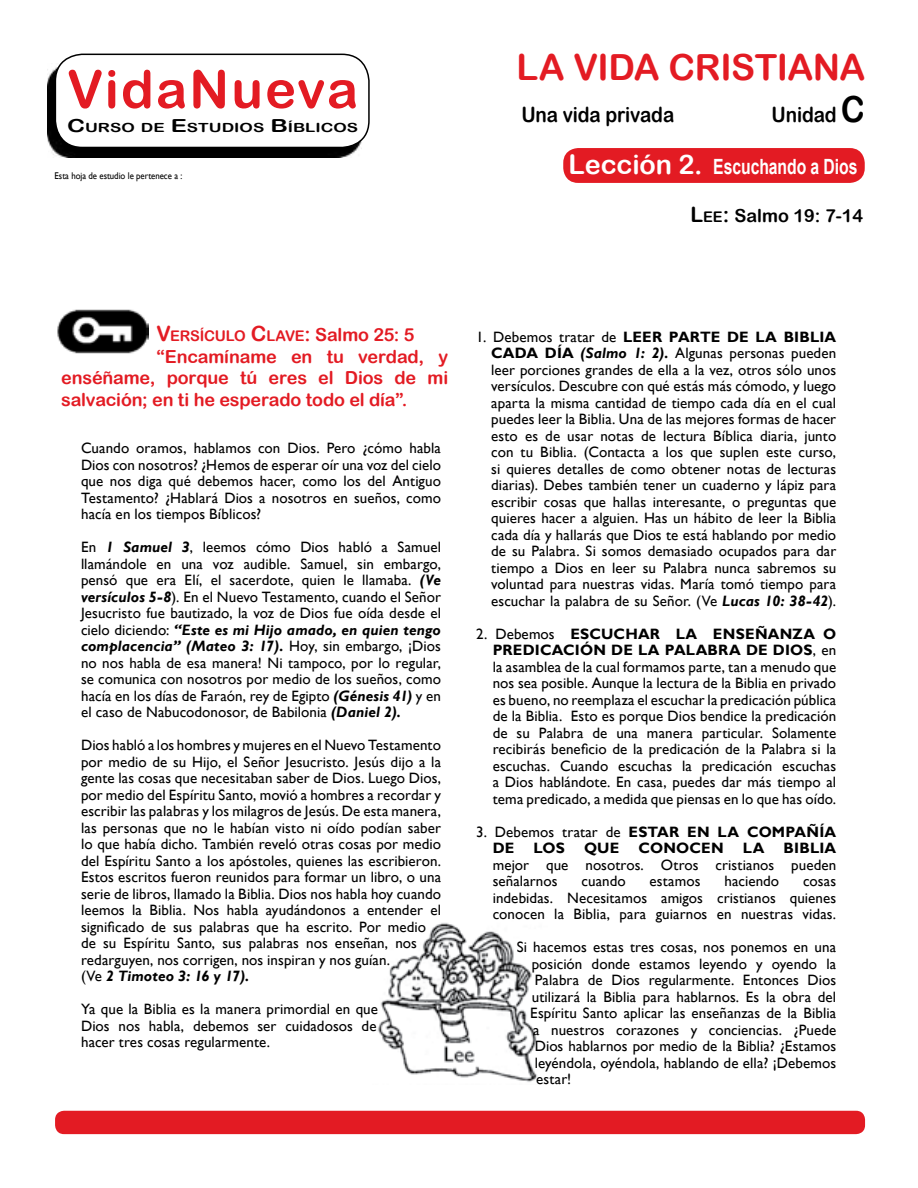
<style>
.page{position:relative;width:918px;height:1188px;background:#fff}
.page>*{position:absolute;margin:0;border:0;box-sizing:border-box;transform-origin:0 0}
.t1{font:52.5px "Arial Rounded MT Bold";letter-spacing:.04em;color:#e31b23}
.t2{font:36px "Arial Rounded MT Bold";letter-spacing:-.015em;color:#e31b23}
.t3{font:700 21px "Arial";letter-spacing:-.005em;color:#fff;scale:.75 1}
.t4{font:21px "Arial Rounded MT Bold";letter-spacing:-.005em;color:#000;scale:.9 1}
.t5{font:18px/21.6px "Arial Rounded MT Bold";letter-spacing:-.01em;color:#e31b23;text-align:justify}
.t6{font:18px "Arial Rounded MT Bold";color:#000}
.t7{font:15px/16.5px "Gill Sans";letter-spacing:.005em;color:#000;text-align:justify}
.t8{font:700 15px/16.5px "Gill Sans";letter-spacing:.01em;color:#000}
.t9{font:14.7px "Arial Rounded MT Bold";letter-spacing:-.015em;color:#e31b23}
.t10{font:12.6px "Arial Rounded MT Bold";color:#000;scale:1.35 1}
.t11{font:9.75px "Gill Sans";letter-spacing:-.005em;color:#000;scale:.9 1}
.s1{font-size:18px}
.s2{font-size:36px}
.s3{font-family:"Arial Rounded MT Bold";font-weight:400;font-size:27px}
.s4{font-size:21px}
.s5{font-size:14.7px}
.s6{font-size:19.5px}
.s7{font-weight:700;font-style:italic}
.s8{font-weight:700}
.s9{font-weight:400}
</style>
<div class="page">
<img style="left:377px;top:923px;width:160px;height:159px">
<div style="left:55px;top:1111px;width:810px;height:23px;background:#e31b23;border-radius:9px"></div>
<img style="left:57px;top:309px;width:91px;height:45px">
<div style="left:47px;top:63px;width:315px;height:95px;background:#000"></div>
<div style="left:55px;top:54px;width:314px;height:93px;background:#fff;border-radius:27px"></div>
<div style="left:55px;top:54px;width:315px;height:94px;border:2px solid #000;border-radius:27px"></div>
<div style="left:563px;top:148px;width:302px;height:35px;background:#e31b23;border-radius:15px"></div>
<p class="t1" style="left:67px;top:58px;width:292px">VidaNueva</p>
<p class="t10" style="left:67px;top:120px;width:217px"><span class="s1">C</span>URSO DE <span class="s1">E</span>STUDIOS <span class="s1">B</span>ÍBLICOS</p>
<p class="t11" style="left:55px;top:170px;width:143px">Esta hoja de estudio le pertenece a :</p>
<p class="t2" style="left:516px;top:46px;width:351px">LA VIDA CRISTIANA</p>
<p class="t4" style="left:521px;top:102px;width:171px">Una vida privada</p>
<p class="t4" style="left:771px;top:102px;width:105px">Unidad <span class="s2">C</span></p>
<p class="t3" style="left:569px;top:152px;width:387px"><span class="s3">Lección 2.</span> Escuchando a Dios</p>
<p class="t6" style="left:690px;top:205px;width:174px"><span class="s4">L</span><span class="s5">EE</span><span class="s4">:</span> Salmo 19: 7-14</p>
<p class="t9" style="left:157px;top:327px;width:260px"><span class="s4">V</span>ERSÍCULO <span class="s4">C</span>LAVE<span class="s6">:</span> <span class="s1">Salmo 25: 5</span></p>
<p class="t5" style="left:61px;top:345px;width:389px;text-indent:95px">“Encamíname en tu verdad, y enséñame, porque tú eres el Dios de mi salvación; en ti he esperado todo el día”.</p>
<p class="t7" style="left:81px;top:440px;width:362px">Cuando oramos, hablamos con Dios. Pero ¿cómo habla Dios con nosotros? ¿Hemos de esperar oír una voz del cielo que nos diga qué debemos hacer, como los del Antiguo Testamento? ¿Hablará Dios a nosotros en sueños, como hacía en los tiempos Bíblicos?</p>
<p class="t7" style="left:81px;top:539px;width:362px">En <span class="s7">1 Samuel 3</span>, leemos cómo Dios habló a Samuel llamándole en una voz audible. Samuel, sin embargo, pensó que era Elí, el sacerdote, quien le llamaba. <span class="s7">(Ve versículos 5-8</span>). En el Nuevo Testamento, cuando el Señor Jesucristo fue bautizado, la voz de Dios fue oída desde el cielo diciendo: <span class="s7">“Este es mi Hijo amado, en quien tengo complacencia” (Mateo 3: 17).</span> Hoy, sin embargo, ¡Dios no nos habla de esa manera! Ni tampoco, por lo regular, se comunica con nosotros por medio de los sueños, como hacía en los días de Faraón, rey de Egipto <span class="s7">(Génesis 41)</span> y en el caso de Nabucodonosor, de Babilonia <span class="s7">(Daniel 2).</span></p>
<p class="t7" style="left:81px;top:737px;width:362px;text-align:left">Dios habló a los hombres y mujeres en el Nuevo Testamento por medio de su Hijo, el Señor Jesucristo. Jesús dijo a la gente las cosas que necesitaban saber de Dios. Luego Dios, por medio del Espíritu Santo, movió a hombres a recordar y escribir las palabras y los milagros de Jesús. De esta manera, las personas que no le habían visto ni oído podían saber lo que había dicho. También reveló otras cosas por medio del Espíritu Santo a los apóstoles, quienes las escribieron.<br>Estos escritos fueron reunidos para formar un libro, o una serie de libros, llamado la Biblia. Dios nos habla hoy cuando leemos la Biblia. Nos habla ayudándonos a entender el significado de sus palabras que ha escrito. Por medio de su Espíritu Santo, sus palabras nos enseñan, nos redarguyen, nos corrigen, nos inspiran y nos guían.<br>(Ve <span class="s7">2 Timoteo 3: 16 y 17).</span></p>
<p class="t7" style="left:81px;top:1001px;width:299px">Ya que la Biblia es la manera primordial en que Dios nos habla, debemos ser cuidadosos de hacer tres cosas regularmente.</p>
<p class="t7" style="left:491px;top:329px;width:347px;text-indent:-15px">1. Debemos tratar de <span class="s8">LEER PARTE DE LA BIBLIA CADA DÍA</span> <span class="s7">(Salmo 1: 2).</span> Algunas personas pueden leer porciones grandes de ella a la vez, otros sólo unos versículos. Descubre con qué estás más cómodo, y luego aparta la misma cantidad de tiempo cada día en el cual puedes leer la Biblia. Una de las mejores formas de hacer esto es de usar notas de lectura Bíblica diaria, junto con tu Biblia. (Contacta a los que suplen este curso, si quieres detalles de como obtener notas de lecturas diarias). Debes también tener un cuaderno y lápiz para escribir cosas que hallas interesante, o preguntas que quieres hacer a alguien. Has un hábito de leer la Biblia cada día y hallarás que Dios te está hablando por medio de su Palabra. Si somos demasiado ocupados para dar tiempo a Dios en leer su Palabra nunca sabremos su voluntad para nuestras vidas. María tomó tiempo para escuchar la palabra de su Señor. (Ve <span class="s7">Lucas 10: 38-42</span>).</p>
<p class="t7" style="left:493px;top:626px;width:345px;text-indent:-16px">2. Debemos <span class="s8">ESCUCHAR LA ENSEÑANZA O PREDICACIÓN DE LA PALABRA DE DIOS</span>, en la asamblea de la cual formamos parte, tan a menudo que nos sea posible. Aunque la lectura de la Biblia en privado es bueno, no reemplaza el escuchar la predicación pública de la Biblia. Esto es porque Dios bendice la predicación de su Palabra de una manera particular. Solamente recibirás beneficio de la predicación de la Palabra si la escuchas. Cuando escuchas la predicación escuchas a Dios hablándote. En casa, puedes dar más tiempo al tema predicado, a medida que piensas en lo que has oído.</p>
<p class="t8" style="left:493px;top:824px;width:345px;text-indent:-16px"><span class="s9">3. Debemos tratar de</span> ESTAR EN LA COMPAÑÍA<br>DE</p>
<p class="t8" style="left:534px;top:840px;width:33px">LOS</p>
<p class="t8" style="left:584px;top:840px;width:37px">QUE</p>
<p class="t8" style="left:639px;top:840px;width:87px">CONOCEN</p>
<p class="t8" style="left:743px;top:840px;width:23px">LA</p>
<p class="t7" style="left:493px;top:840px;width:345px;text-indent:291px"><span class="s8">BIBLIA </span>mejor que nosotros. Otros cristianos pueden señalarnos</p>
<p class="t7" style="left:581px;top:873px;width:46px">cuando</p>
<p class="t7" style="left:650px;top:873px;width:52px">estamos</p>
<p class="t7" style="left:724px;top:873px;width:56px">haciendo</p>
<p class="t7" style="left:493px;top:873px;width:345px;text-indent:310px">cosas indebidas. Necesitamos amigos cristianos quienes conocen la Biblia, para guiarnos en nuestras vidas.</p>
<p class="t7" style="left:517px;top:939px;width:321px">Si hacemos estas tres cosas, nos ponemos en una</p>
<p class="t7" style="left:532px;top:956px;width:306px">posición donde estamos leyendo y oyendo la</p>
<p class="t7" style="left:535px;top:972px;width:303px">Palabra de Dios regularmente. Entonces Dios</p>
<p class="t7" style="left:532px;top:989px;width:306px">utilizará la Biblia para hablarnos. Es la obra del</p>
<p class="t7" style="left:530px;top:1005px;width:308px">Espíritu Santo aplicar las enseñanzas de la Biblia</p>
<p class="t7" style="left:533px;top:1022px;width:305px">a nuestros corazones y conciencias. ¿Puede</p>
<p class="t7" style="left:535px;top:1038px;width:303px">Dios hablarnos por medio de la Biblia? ¿Estamos</p>
<p class="t7" style="left:535px;top:1055px;width:303px">leyéndola, oyéndola, hablando de ella? ¡Debemos</p>
<p class="t7" style="left:536px;top:1071px;width:37px">estar!</p>
</div>
